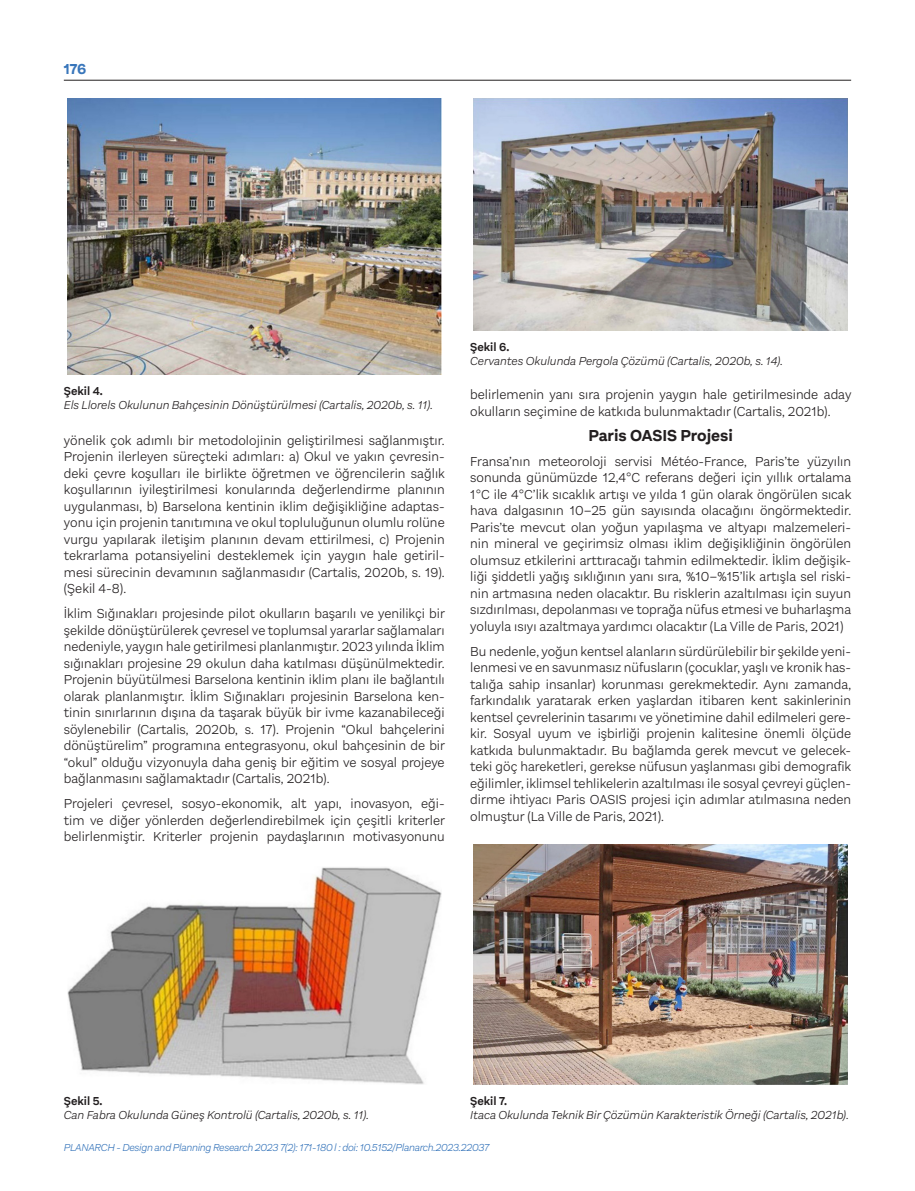
<style>
.page{position:relative;width:915px;height:1191px;background:#fff}
.page>*{position:absolute;margin:0;border:0;box-sizing:border-box;transform-origin:0 0}
.t1{font:700 16.5px "Aestetico";color:#231f20}
.t2{font:700 15px "Aestetico";color:#3876bb}
.t3{font:300 13.5px/16.5px "Aestetico";color:#231f20;text-align:justify}
.t4{font:italic 300 12px "Aestetico";color:#231f20}
.t5{font:600 12px "Aestetico";color:#231f20}
.t6{font:italic 300 10.5px "Aestetico";letter-spacing:-.025em;color:#3876bb}
.s1{font-family:"Helvetica Neue"}
</style>
<div class="page">
<hr style="left:64px;top:80px;width:786px;height:1px;background:#231f20">
<img style="left:67px;top:99px;width:374px;height:275px">
<img style="left:67px;top:867px;width:374px;height:217px">
<img style="left:473px;top:99px;width:374px;height:231px">
<img style="left:473px;top:844px;width:374px;height:240px">
<p class="t2" style="left:64px;top:60px;width:24px">176</p>
<p class="t5" style="left:64px;top:384px;width:40px">Şekil 4.</p>
<p class="t4" style="left:64px;top:398px;width:370px">Els Llorels Okulunun Bahçesinin Dönüştürülmesi (Cartalis, 2020b, s. 11).</p>
<p class="t3" style="left:64px;top:432px;width:382px">yönelik çok adımlı bir metodolojinin geliştirilmesi sağlanmıştır.<br>Projenin ilerleyen süreçteki adımları: a) Okul ve yakın çevresin&shy;deki çevre koşulları ile birlikte öğretmen ve öğrencilerin sağlık koşullarının iyileştirilmesi konularında değerlendirme planının uygulanması, b) Barselona kentinin iklim değişikliğine adaptas&shy;yonu için projenin tanıtımına ve okul topluluğunun olumlu rolüne vurgu yapılarak iletişim planının devam ettirilmesi, c) Projenin tekrarlama potansiyelini desteklemek için yaygın hale getiril&shy;mesi sürecinin devamının sağlanmasıdır (Cartalis, 2020b, s. 19). (Şekil 4-8).</p>
<p class="t3" style="left:64px;top:605px;width:382px">İklim Sığınakları projesinde pilot okulların başarılı ve yenilikçi bir şekilde dönüştürülerek çevresel ve toplumsal yararlar sağlamaları nedeniyle, yaygın hale getirilmesi planlanmıştır. 2023 yılında İklim sığınakları projesine 29 okulun daha katılması düşünülmektedir.<br>Projenin büyütülmesi Barselona kentinin iklim planı ile bağlantılı olarak planlanmıştır. İklim Sığınakları projesinin Barselona ken&shy;tinin sınırlarının dışına da taşarak büyük bir ivme kazanabileceği söylenebilir (Cartalis, 2020b, s. 17). Projenin “Okul bahçelerini dönüştürelim” programına entegrasyonu, okul bahçesinin de bir “okul” olduğu vizyonuyla daha geniş bir eğitim ve sosyal projeye bağlanmasını sağlamaktadır (Cartalis, 2021b).</p>
<p class="t3" style="left:64px;top:795px;width:382px">Projeleri çevresel, sosyo-ekonomik, alt yapı, inovasyon, eği&shy;tim ve diğer yönlerden değerlendirebilmek için çeşitli kriterler belirlenmiştir. Kriterler projenin paydaşlarının motivasyonunu</p>
<p class="t5" style="left:470px;top:340px;width:41px">Şekil 6.</p>
<p class="t4" style="left:470px;top:354px;width:314px">Cervantes Okulunda Pergola Çözümü (Cartalis, 2020b, s. 14).</p>
<p class="t3" style="left:470px;top:386px;width:382px">belirlemenin yanı sıra projenin yaygın hale getirilmesinde aday okulların seçimine de katkıda bulunmaktadır (Cartalis, 2021b).</p>
<p class="t1" style="left:588px;top:425px;width:146px">Paris OASIS Projesi</p>
<p class="t3" style="left:470px;top:453px;width:382px">Fransa’nın meteoroloji servisi Météo-France, Paris’te yüzyılın sonunda günümüzde 12,4<span class="s1">°</span>C referans değeri için yıllık ortalama 1<span class="s1">°</span>C ile 4<span class="s1">°</span>C’lik sıcaklık artışı ve yılda 1 gün olarak öngörülen sıcak hava dalgasının 10–25 gün sayısında olacağını öngörmektedir.<br>Paris’te mevcut olan yoğun yapılaşma ve altyapı malzemeleri&shy;nin mineral ve geçirimsiz olması iklim değişikliğinin öngörülen olumsuz etkilerini arttıracağı tahmin edilmektedir. İklim değişik&shy;liği şiddetli yağış sıklığının yanı sıra, %10–%15’lik artışla sel riski&shy;nin artmasına neden olacaktır. Bu risklerin azaltılması için suyun sızdırılması, depolanması ve toprağa nüfus etmesi ve buharlaşma yoluyla ısıyı azaltmaya yardımcı olacaktır (La Ville de Paris, 2021)</p>
<p class="t3" style="left:470px;top:643px;width:382px">Bu nedenle, yoğun kentsel alanların sürdürülebilir bir şekilde yeni&shy;lenmesi ve en savunmasız nüfusların (çocuklar, yaşlı ve kronik has&shy;talığa sahip insanlar) korunması gerekmektedir. Aynı zamanda, farkındalık yaratarak erken yaşlardan itibaren kent sakinlerinin kentsel çevrelerinin tasarımı ve yönetimine dahil edilmeleri gere&shy;kir. Sosyal uyum ve işbirliği projenin kalitesine önemli ölçüde katkıda bulunmaktadır. Bu bağlamda gerek mevcut ve gelecek&shy;teki göç hareketleri, gerekse nüfusun yaşlanması gibi demografik eğilimler, iklimsel tehlikelerin azaltılması ile sosyal çevreyi güçlen&shy;dirme ihtiyacı Paris OASIS projesi için adımlar atılmasına neden olmuştur (La Ville de Paris, 2021).</p>
<p class="t5" style="left:64px;top:1094px;width:40px">Şekil 5.</p>
<p class="t4" style="left:64px;top:1108px;width:306px">Can Fabra Okulunda Güneş Kontrolü (Cartalis, 2020b, s. 11).</p>
<p class="t5" style="left:470px;top:1094px;width:38px">Şekil 7.</p>
<p class="t4" style="left:470px;top:1108px;width:380px">Itaca Okulunda Teknik Bir Çözümün Karakteristik Örneği (Cartalis, 2021b).</p>
<p class="t6" style="left:64px;top:1141px;width:426px">PLANARCH - Design and Planning Research 2023 7(2): 171-180 l : doi: 10.5152/Planarch.2023.22037</p>
</div>
